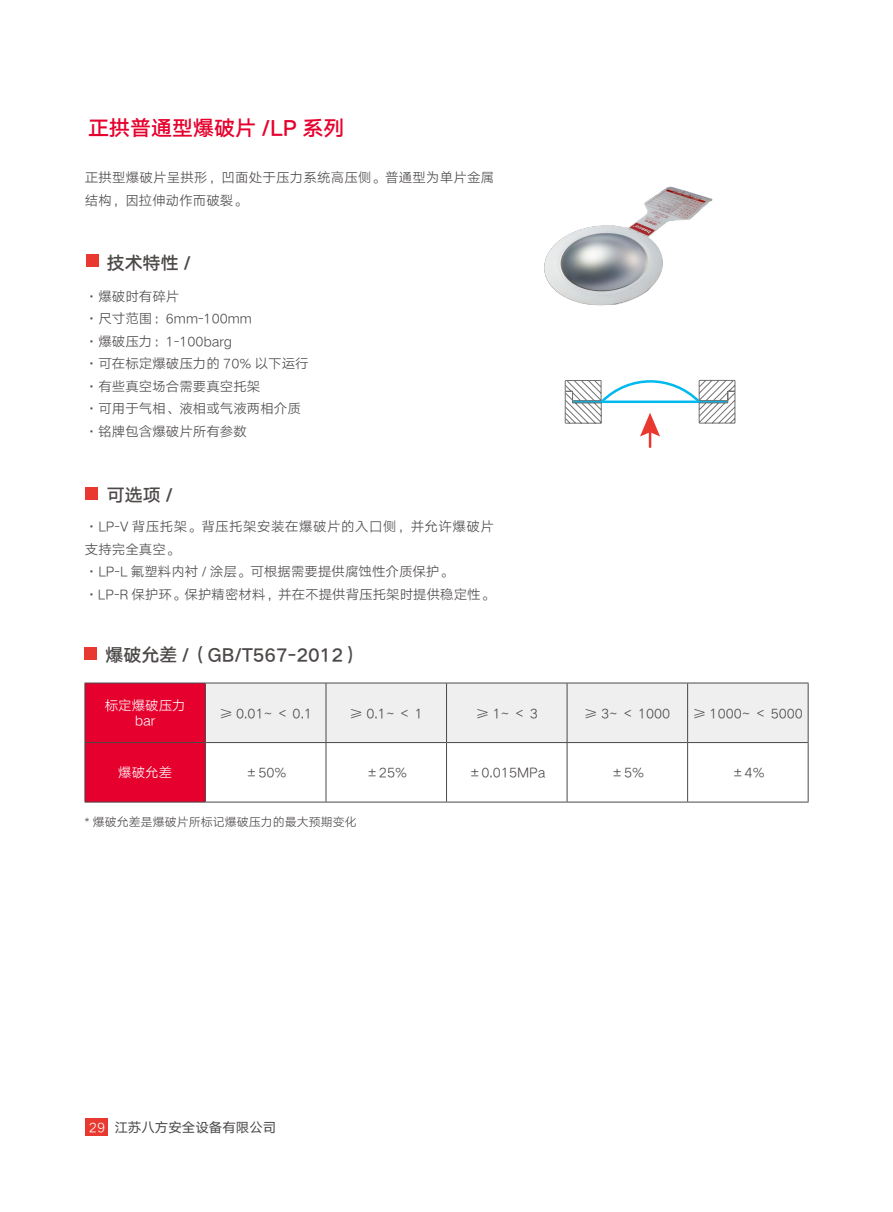
<style>
.page{position:relative;width:893px;height:1212px;background:#fff}
.page>*{position:absolute;margin:0;border:0;box-sizing:border-box;transform-origin:0 0}
.t1{font:21px "HY Qi Hei FES";color:#e6002d}
.t2{font:18px "HY Qi Hei FES";color:#4c4948}
.t3{font:13.5px/22.5px "HY Qi Hei DES";color:#4c4948}
.t4{font:13.5px "HY Qi Hei EES";color:#4c4948}
.t5{font:13.5px/15.6px "HY Qi Hei DES";color:#fff;text-align:center}
.t6{font:12px "HY Qi Hei DES";color:#4c4948}
.s1{font-family:"HY Qi Hei DES";color:#fff}
</style>
<div class="page">
<div style="left:85px;top:1118px;width:23px;height:18px;background:#e8382f"></div>
<div style="left:86px;top:254px;width:13px;height:13px;background:#e8382f"></div>
<div style="left:85px;top:487px;width:13px;height:13px;background:#e8382f"></div>
<svg style="left:86px;top:684px;width:722px;height:118px"></svg>
<hr style="left:205px;top:683px;width:1px;height:59px;background:#4c4948">
<hr style="left:326px;top:683px;width:1px;height:59px;background:#4c4948">
<hr style="left:446px;top:683px;width:1px;height:59px;background:#4c4948">
<hr style="left:567px;top:683px;width:1px;height:59px;background:#4c4948">
<hr style="left:687px;top:683px;width:1px;height:59px;background:#4c4948">
<hr style="left:205px;top:743px;width:1px;height:59px;background:#4c4948">
<hr style="left:326px;top:743px;width:1px;height:59px;background:#4c4948">
<hr style="left:446px;top:743px;width:1px;height:59px;background:#4c4948">
<hr style="left:567px;top:743px;width:1px;height:59px;background:#4c4948">
<hr style="left:687px;top:743px;width:1px;height:59px;background:#4c4948">
<hr style="left:85px;top:742px;width:120px;height:1px;background:#4c4948">
<hr style="left:205px;top:742px;width:121px;height:1px;background:#4c4948">
<hr style="left:326px;top:742px;width:121px;height:1px;background:#4c4948">
<hr style="left:447px;top:742px;width:120px;height:1px;background:#4c4948">
<hr style="left:567px;top:742px;width:121px;height:1px;background:#4c4948">
<hr style="left:688px;top:742px;width:120px;height:1px;background:#4c4948">
<hr style="left:85px;top:683px;width:120px;height:1px;background:#4c4948">
<hr style="left:205px;top:683px;width:121px;height:1px;background:#4c4948">
<hr style="left:326px;top:683px;width:121px;height:1px;background:#4c4948">
<hr style="left:447px;top:683px;width:120px;height:1px;background:#4c4948">
<hr style="left:567px;top:683px;width:121px;height:1px;background:#4c4948">
<hr style="left:688px;top:683px;width:120px;height:1px;background:#4c4948">
<hr style="left:85px;top:802px;width:120px;height:1px;background:#4c4948">
<hr style="left:205px;top:802px;width:121px;height:1px;background:#4c4948">
<hr style="left:326px;top:802px;width:121px;height:1px;background:#4c4948">
<hr style="left:447px;top:802px;width:120px;height:1px;background:#4c4948">
<hr style="left:567px;top:802px;width:121px;height:1px;background:#4c4948">
<hr style="left:688px;top:802px;width:120px;height:1px;background:#4c4948">
<hr style="left:85px;top:683px;width:1px;height:59px;background:#4c4948">
<hr style="left:808px;top:683px;width:1px;height:59px;background:#4c4948">
<hr style="left:85px;top:742px;width:1px;height:60px;background:#4c4948">
<hr style="left:808px;top:742px;width:1px;height:60px;background:#4c4948">
<div style="left:84px;top:647px;width:13px;height:13px;background:#e8382f"></div>
<svg style="left:565px;top:380px;width:170px;height:68px"></svg>
<img style="left:544px;top:186px;width:169px;height:120px">
<h1 class="t1" style="left:88px;top:115px;width:258px">正拱普通型爆破片 /LP 系列</h1>
<p class="t3" style="left:85px;top:167px;width:411px">正拱型爆破片呈拱形，凹面处于压力系统高压侧。普通型为单片金属结构，因拉伸动作而破裂。</p>
<h2 class="t2" style="left:107px;top:253px;width:86px">技术特性 /</h2>
<p class="t3" style="left:85px;top:285px;width:225px">·爆破时有碎片<br>·尺寸范围：6mm-100mm<br>·爆破压力：1-100barg<br>·可在标定爆破压力的 70% 以下运行·有些真空场合需要真空托架<br>·可用于气相、液相或气液两相介质·铭牌包含爆破片所有参数</p>
<h2 class="t2" style="left:107px;top:484px;width:68px">可选项 /</h2>
<p class="t3" style="left:85px;top:516px;width:411px">·LP-V 背压托架。背压托架安装在爆破片的入囗侧，并允许爆破片支持完全真空。<br>·LP-L 氟塑料内衬 / 涂层。可根据需要提供腐蚀性介质保护。·LP-R 保护环。保护精密材料，并在不提供背压托架时提供稳定性。</p>
<h2 class="t2" style="left:105px;top:644px;width:257px">爆破允差 /（GB/T567-2012）</h2>
<p class="t5" style="left:105px;top:698px;width:82px">标定爆破压力bar</p>
<p class="t3" style="left:219px;top:702px;width:94px">≥ 0.01~ ＜ 0.1</p>
<p class="t3" style="left:350px;top:702px;width:75px">≥ 0.1~ ＜ 1</p>
<p class="t3" style="left:476px;top:702px;width:63px">≥1~＜3</p>
<p class="t3" style="left:584px;top:702px;width:88px">≥ 3~ ＜ 1000</p>
<p class="t3" style="left:693px;top:702px;width:112px">≥ 1000~ ＜ 5000</p>
<p class="t5" style="left:118px;top:765px;width:55px">爆破允差</p>
<p class="t3" style="left:245px;top:761px;width:43px">±50%</p>
<p class="t3" style="left:365px;top:761px;width:43px">±25%</p>
<p class="t3" style="left:468px;top:761px;width:79px">±0.015MPa</p>
<p class="t3" style="left:611px;top:761px;width:35px">±5%</p>
<p class="t3" style="left:731px;top:761px;width:35px">±4%</p>
<p class="t6" style="left:85px;top:815px;width:274px">* 爆破允差是爆破片所标记爆破压力的最大预期变化</p>
<p class="t4" style="left:89px;top:1119px;width:189px"><span class="s1">29</span> 江苏八方安全设备有限公司</p>
</div>
